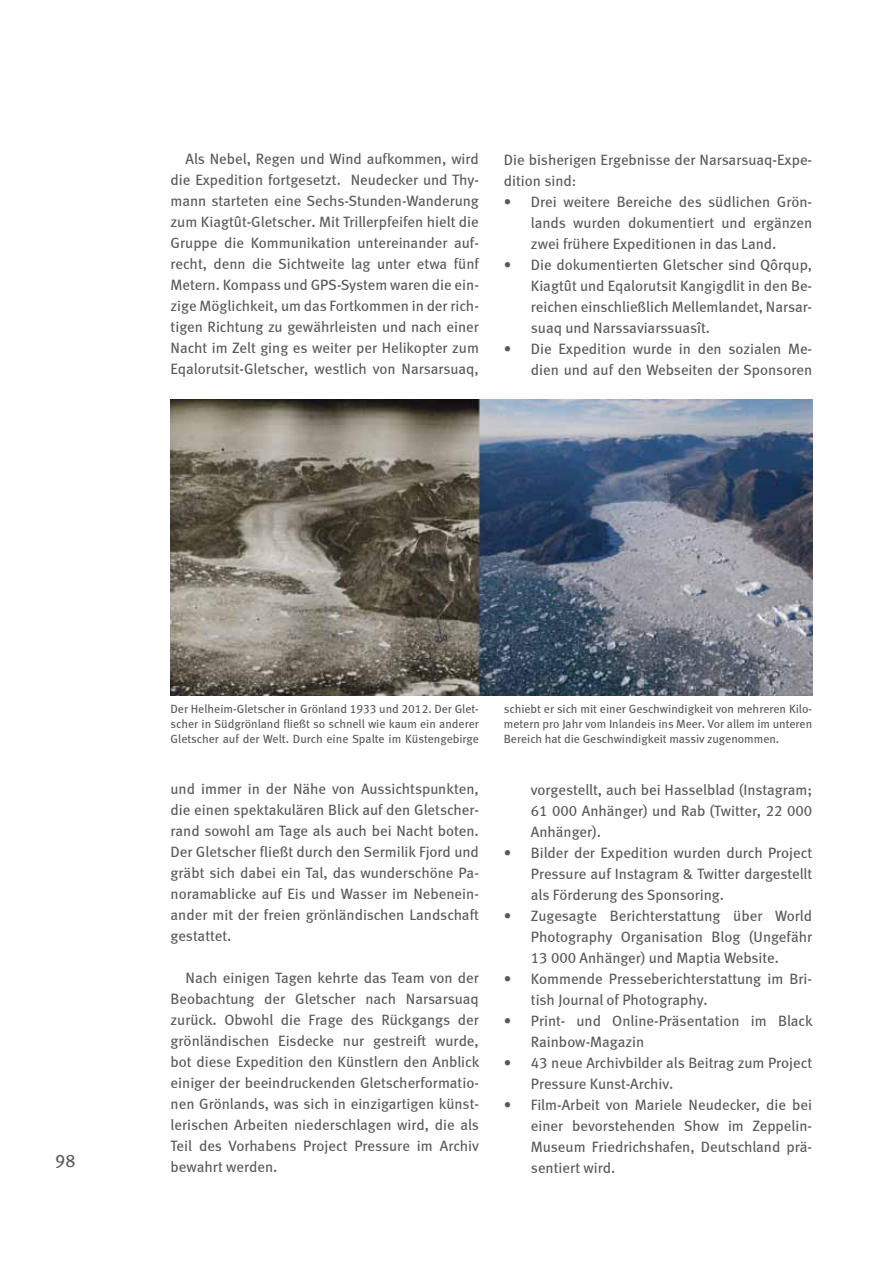
<style>
.page{position:relative;width:893px;height:1263px;background:#fff}
.page>*{position:absolute;margin:0;border:0;box-sizing:border-box;transform-origin:0 0}
.t1{font:18px "Meta Book LF";color:#58595b}
.t2{font:15px/21px "Meta Book LF";color:#58595b;text-align:justify}
.t3{font:12px/15px "Meta Book LF";color:#58595b;text-align:justify}
</style>
<div class="page">
<img style="left:171px;top:400px;width:641px;height:295px">
<p class="t2" style="left:171px;top:148px;width:310px;text-indent:15px">Als Nebel, Regen und Wind aufkommen, wird die Expedition fortgesetzt. Neudecker und Thy&shy;mann starteten eine Sechs-Stunden-Wanderung zum Kiagtût-Gletscher. Mit Trillerpfeifen hielt die Gruppe die Kommunikation untereinander auf&shy;recht, denn die Sichtweite lag unter etwa fünf Metern. Kompass und GPS-System waren die ein&shy;zige Möglichkeit, um das Fortkommen in der rich&shy;tigen Richtung zu gewährleisten und nach einer Nacht im Zelt ging es weiter per Helikopter zum Eqalorutsit-Gletscher, westlich von Narsarsuaq,</p>
<p class="t2" style="left:504px;top:149px;width:310px">Die bisherigen Ergebnisse der Narsarsuaq-Expe&shy;dition sind:</p>
<p class="t2" style="left:531px;top:191px;width:283px;text-indent:-27px">• Drei weitere Bereiche des südlichen Grön&shy;lands wurden dokumentiert und ergänzen zwei frühere Expeditionen in das Land.</p>
<p class="t2" style="left:531px;top:254px;width:283px;text-indent:-27px">• Die dokumentierten Gletscher sind Qôrqup, Kiagtût und Eqalorutsit Kangigdlit in den Be&shy;reichen einschließlich Mellemlandet, Narsar&shy;suaq und Narssaviarssuasît.</p>
<p class="t2" style="left:504px;top:338px;width:310px;text-align:right">• Die Expedition wurde in den sozialen Me&shy;dien und auf den Webseiten der Sponsoren</p>
<p class="t1" style="left:55px;top:1150px;width:22px">98</p>
<p class="t3" style="left:171px;top:701px;width:310px">Der Helheim-Gletscher in Grönland 1933 und 2012. Der Glet&shy;scher in Südgrönland fließt so schnell wie kaum ein anderer Gletscher auf der Welt. Durch eine Spalte im Küstengebirge</p>
<p class="t3" style="left:504px;top:701px;width:310px">schiebt er sich mit einer Geschwindigkeit von mehreren Kilo&shy;metern pro Jahr vom Inlandeis ins Meer. Vor allem im unteren Bereich hat die Geschwindigkeit massiv zugenommen.</p>
<p class="t2" style="left:171px;top:778px;width:310px">und immer in der Nähe von Aussichtspunkten, die einen spektakulären Blick auf den Gletscher&shy;rand sowohl am Tage als auch bei Nacht boten.<br>Der Gletscher fließt durch den Sermilik Fjord und gräbt sich dabei ein Tal, das wunderschöne Pa&shy;noramablicke auf Eis und Wasser im Nebenein&shy;ander mit der freien grönländischen Landschaft gestattet.</p>
<p class="t2" style="left:171px;top:967px;width:310px;text-indent:15px">Nach einigen Tagen kehrte das Team von der Beobachtung der Gletscher nach Narsarsuaq zurück. Obwohl die Frage des Rückgangs der grönländischen Eisdecke nur gestreift wurde, bot diese Expedition den Künstlern den Anblick einiger der beeindruckenden Gletscherformatio&shy;nen Grönlands, was sich in einzigartigen künst&shy;lerischen Arbeiten niederschlagen wird, die als Teil des Vorhabens Project Pressure im Archiv bewahrt werden.</p>
<p class="t2" style="left:531px;top:779px;width:283px">vorgestellt, auch bei Hasselblad (Instagram; 61 000 Anhänger) und Rab (Twitter, 22 000<br>Anhänger).</p>
<p class="t2" style="left:531px;top:842px;width:283px;text-indent:-27px">• Bilder der Expedition wurden durch Project Pressure auf Instagram &amp; Twitter dargestellt als Förderung des Sponsoring.</p>
<p class="t2" style="left:531px;top:905px;width:283px;text-indent:-27px">• Zugesagte Berichterstattung über World Photography Organisation Blog (Ungefähr 13 000 Anhänger) und Maptia Website.</p>
<p class="t2" style="left:531px;top:968px;width:283px;text-indent:-27px">• Kommende Presseberichterstattung im Bri&shy;tish Journal of Photography.</p>
<p class="t2" style="left:531px;top:1010px;width:283px;text-indent:-27px">• Print- und Online-Präsentation im Black<br>Rainbow-Magazin</p>
<p class="t2" style="left:531px;top:1052px;width:283px;text-indent:-27px">• 43 neue Archivbilder als Beitrag zum Project<br>Pressure Kunst-Archiv.</p>
<p class="t2" style="left:531px;top:1094px;width:283px;text-indent:-27px">• Film-Arbeit von Mariele Neudecker, die bei einer bevorstehenden Show im Zeppelin-Museum Friedrichshafen, Deutschland prä&shy;sentiert wird.</p>
</div>
